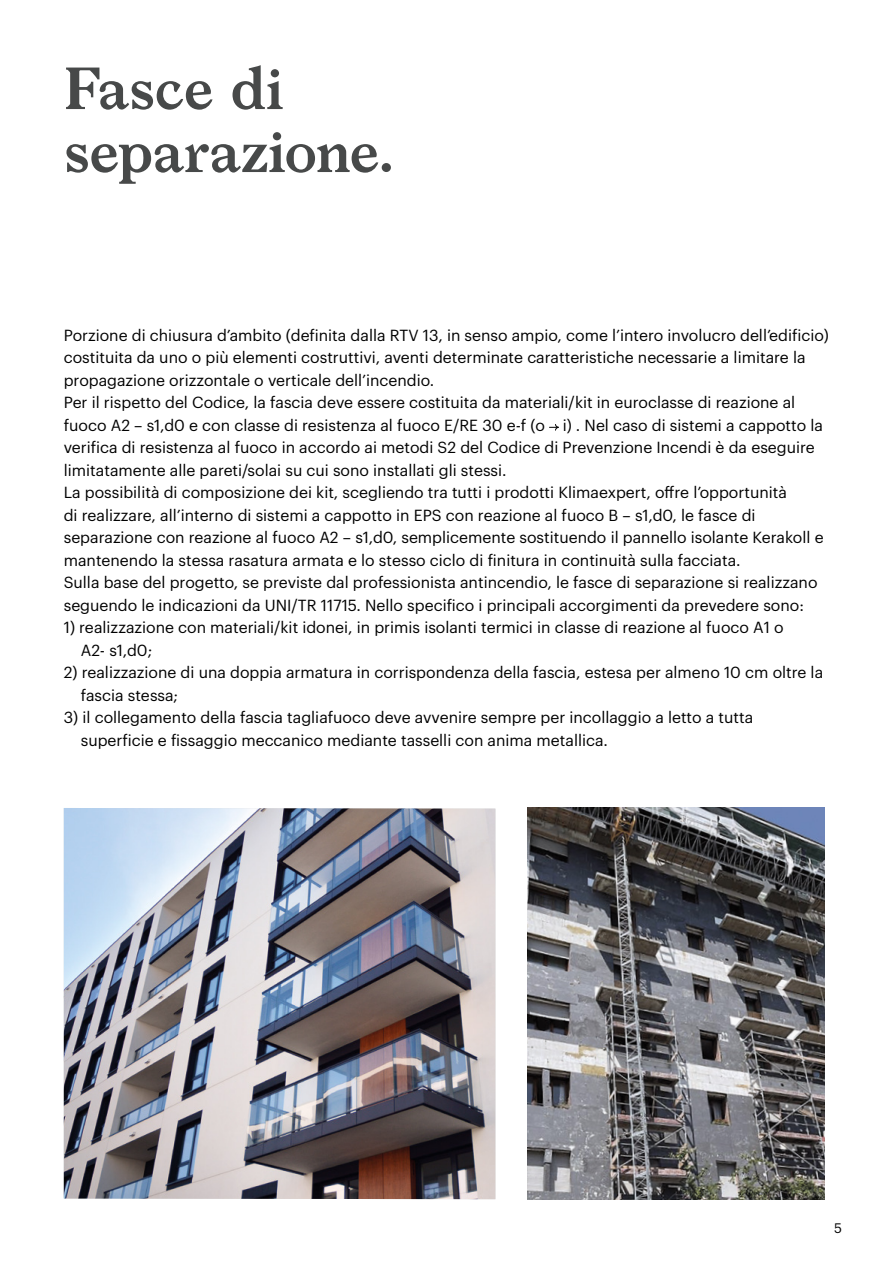
<style>
.page{position:relative;width:893px;height:1263px;background:#fff}
.page>*{position:absolute;margin:0;border:0;box-sizing:border-box;transform-origin:0 0}
.t1{font:600 57px/63px "Larish Neue";letter-spacing:-.015em;color:#474949}
.t2{font:15.75px/22.5px "Graphik";color:#000}
.t3{font:13.5px "Graphik";color:#000}
</style>
<div class="page">
<svg style="left:549px;top:424px;width:10px;height:7px"></svg>
<img style="left:64px;top:808px;width:431px;height:391px">
<img style="left:527px;top:808px;width:298px;height:391px">
<h1 class="t1" style="left:64px;top:53px;width:332px">Fasce di separazione.</h1>
<p class="t2" style="left:64px;top:322px;width:766px">Porzione di chiusura d’ambito (definita dalla RTV 13, in senso ampio, come l’intero involucro dell’edificio) costituita da uno o più elementi costruttivi, aventi determinate caratteristiche necessarie a limitare la propagazione orizzontale o verticale dell’incendio.<br>Per il rispetto del Codice, la fascia deve essere costituita da materiali/kit in euroclasse di reazione al fuoco A2 – s1,d0 e con classe di resistenza al fuoco E/RE 30 e-f (o i) . Nel caso di sistemi a cappotto la verifica di resistenza al fuoco in accordo ai metodi S2 del Codice di Prevenzione Incendi è da eseguire limitatamente alle pareti/solai su cui sono installati gli stessi.<br>La possibilità di composizione dei kit, scegliendo tra tutti i prodotti Klimaexpert, offre l’opportunità<br>di realizzare, all’interno di sistemi a cappotto in EPS con reazione al fuoco B – s1,d0, le fasce di separazione con reazione al fuoco A2 – s1,d0, semplicemente sostituendo il pannello isolante Kerakoll e mantenendo la stessa rasatura armata e lo stesso ciclo di finitura in continuità sulla facciata.<br>Sulla base del progetto, se previste dal professionista antincendio, le fasce di separazione si realizzano seguendo le indicazioni da UNI/TR 11715. Nello specifico i principali accorgimenti da prevedere sono:</p>
<p class="t2" style="left:81px;top:615px;width:704px;text-indent:-17px">1) realizzazione con materiali/kit idonei, in primis isolanti termici in classe di reazione al fuoco A1 o<br>A2- s1,d0;</p>
<p class="t2" style="left:81px;top:660px;width:744px;text-indent:-17px">2) realizzazione di una doppia armatura in corrispondenza della fascia, estesa per almeno 10 cm oltre la fascia stessa;</p>
<p class="t2" style="left:81px;top:705px;width:674px;text-indent:-17px">3) il collegamento della fascia tagliafuoco deve avvenire sempre per incollaggio a letto a tutta superficie e fissaggio meccanico mediante tasselli con anima metallica.</p>
<p class="t3" style="left:834px;top:1218px;width:9px">5</p>
</div>
